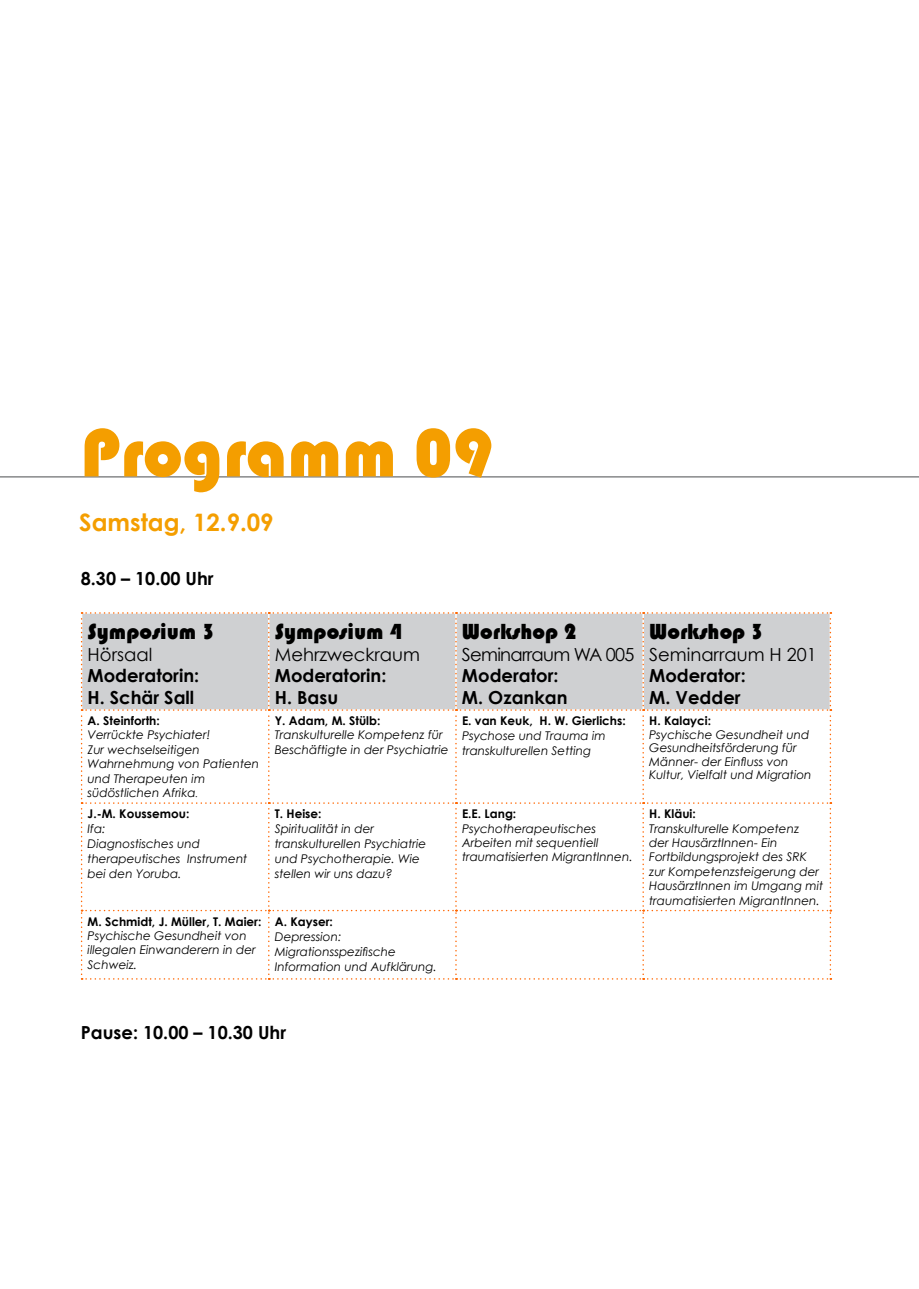
<style>
.page{position:relative;width:919px;height:1289px;background:#fff}
.page>*{position:absolute;margin:0;border:0;box-sizing:border-box;transform-origin:0 0}
.t1{font:70.5px "Bauhaus 93";color:#f49e00}
.t2{font:700 24px "Century Gothic";color:#f49e00}
.t3{font:22.5px "Bauhaus 93";color:#000}
.t4{font:700 18px/21.6px "Century Gothic";color:#000}
.t5{font:18px "Century Gothic";color:#000}
.t6{font:18px "Century Gothic";letter-spacing:-.04em;color:#000}
.t7{font:italic 12px/14.4px "Century Gothic";color:#000}
.t8{font:700 12px "Century Gothic";color:#000}
.s1{font-family:"Times New Roman"}
</style>
<div class="page">
<svg style="left:81px;top:612px;width:750px;height:367px"></svg>
<hr style="left:0;top:476px;width:918px;height:1px;background:#87888a">
<h1 class="t1" style="left:81px;top:413px;width:414px">Programm 09</h1>
<h2 class="t2" style="left:79px;top:507px;width:196px">Samstag, 12.9.09</h2>
<h3 class="t4" style="left:81px;top:567px;width:134px">8.30 – 10.00 Uhr</h3>
<h3 class="t3" style="left:88px;top:619px;width:129px">Symposium 3</h3>
<h3 class="t5" style="left:88px;top:643px;width:66px">Hörsaal</h3>
<h3 class="t4" style="left:88px;top:664px;width:113px">Moderatorin:<br>H. Schär Sall</h3>
<p class="t8" style="left:88px;top:713px;width:74px">A. Steinforth:</p>
<p class="t7" style="left:88px;top:727px;width:173px">Verrückte Psychiater!<br>Zur wechselseitigen<br>Wahrnehmung von Patienten und Therapeuten im südöstlichen Afrika<span class="s1">.</span></p>
<p class="t8" style="left:88px;top:806px;width:103px">J.-M. Koussemou:</p>
<p class="t7" style="left:88px;top:821px;width:161px;line-height:15px">Ifa:<br>Diagnostisches und therapeutisches Instrument bei den Yoruba.</p>
<h3 class="t3" style="left:275px;top:619px;width:129px">Symposium 4</h3>
<h3 class="t5" style="left:275px;top:643px;width:147px">Mehrzweckraum</h3>
<h3 class="t4" style="left:275px;top:664px;width:113px">Moderatorin:<br>H. Basu</h3>
<p class="t8" style="left:275px;top:713px;width:107px">Y. Adam, M. Stülb:</p>
<p class="t7" style="left:275px;top:727px;width:175px">Transkulturelle Kompetenz für<br>Beschäftigte in der Psychiatrie</p>
<h3 class="t3" style="left:462px;top:619px;width:116px">Workshop 2</h3>
<h3 class="t6" style="left:462px;top:643px;width:174px">Seminarraum WA 005</h3>
<h3 class="t4" style="left:462px;top:664px;width:107px">Moderator:<br>M. Ozankan</h3>
<p class="t8" style="left:462px;top:713px;width:165px">E. van Keuk, H. W. Gierlichs:</p>
<p class="t7" style="left:462px;top:728px;width:145px;line-height:15px">Psychose und Trauma im transkulturellen Setting</p>
<p class="t8" style="left:275px;top:806px;width:48px">T. Heise:</p>
<p class="t7" style="left:275px;top:821px;width:153px;line-height:15px">Spiritualität in der transkulturellen Psychiatrie und Psychotherapie. Wie stellen wir uns dazu?</p>
<p class="t8" style="left:462px;top:806px;width:56px">E.E. Lang:</p>
<p class="t7" style="left:462px;top:820px;width:172px">Psychotherapeutisches<br>Arbeiten mit sequentiell traumatisierten MigrantInnen.</p>
<p class="t8" style="left:88px;top:913px;width:175px">M. Schmidt, J. Müller, T. Maier:</p>
<p class="t7" style="left:88px;top:928px;width:170px">Psychische Gesundheit von illegalen Einwanderern in der<br>Schweiz.</p>
<p class="t8" style="left:275px;top:913px;width:60px">A. Kayser:</p>
<p class="t7" style="left:275px;top:928px;width:164px;line-height:15px">Depression:<br>Migrationsspezifische<br>Information und Aufklärung.</p>
<h3 class="t3" style="left:649px;top:619px;width:116px">Workshop 3</h3>
<h3 class="t5" style="left:649px;top:643px;width:169px">Seminarraum H 201</h3>
<h3 class="t4" style="left:649px;top:664px;width:98px">Moderator:<br>M. Vedder</h3>
<p class="t8" style="left:649px;top:713px;width:63px">H. Kalayci:</p>
<p class="t7" style="left:649px;top:727px;width:164px;line-height:13.5px">Psychische Gesundheit und<br>Gesundheitsförderung für<br>Männer- der Einfluss von<br>Kultur, Vielfalt und Migration</p>
<p class="t8" style="left:649px;top:806px;width:48px">H. Kläui:</p>
<p class="t7" style="left:649px;top:820px;width:175px">Transkulturelle Kompetenz<br>der HausärztInnen- Ein<br>Fortbildungsprojekt des SRK zur Kompetenzsteigerung der<br>HausärztInnen im Umgang mit traumatisierten MigrantInnen.</p>
<h3 class="t4" style="left:81px;top:1020px;width:207px">Pause: 10.00 – 10.30 Uhr</h3>
</div>
